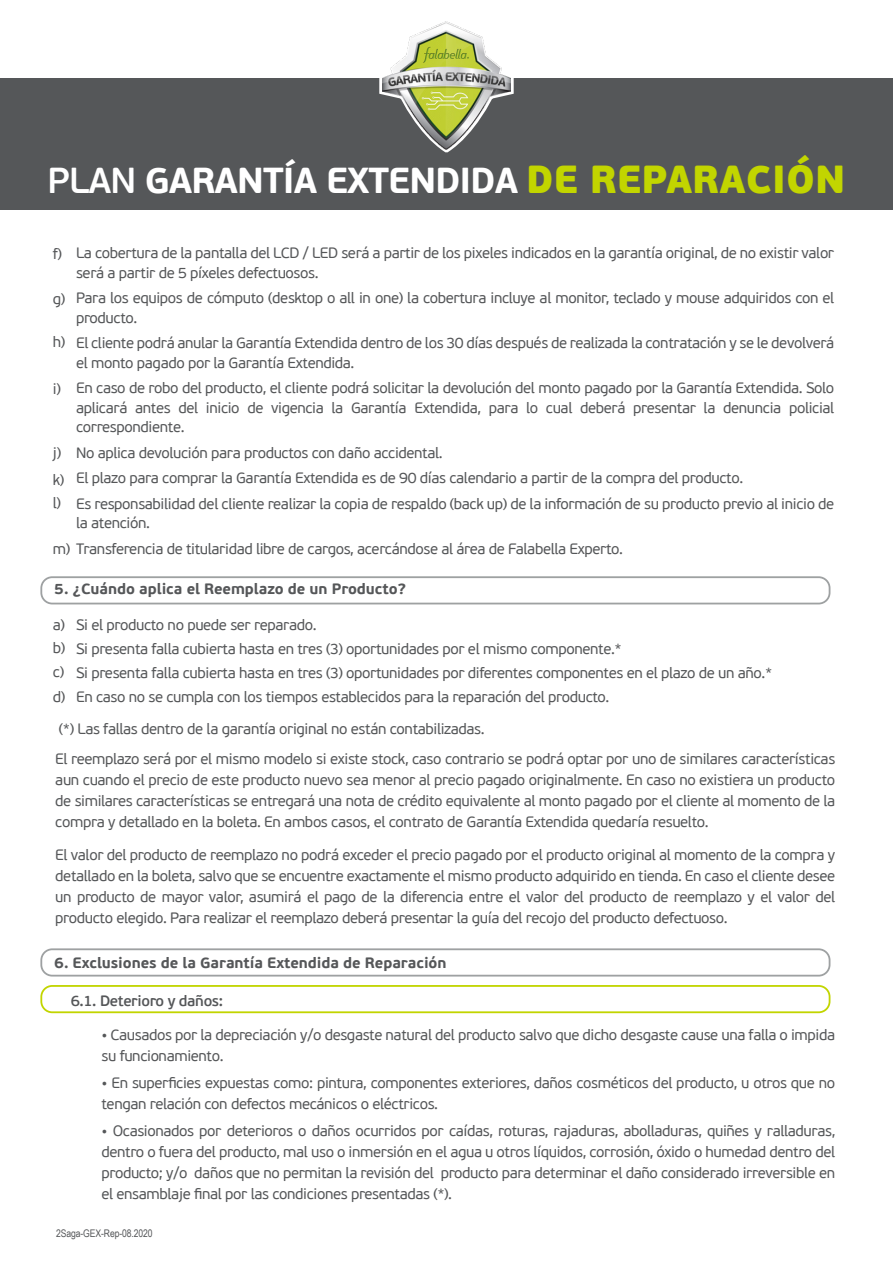
<style>
.page{position:relative;width:893px;height:1263px;background:#fff}
.page>*{position:absolute;margin:0;border:0;box-sizing:border-box;transform-origin:0 0}
.t1{font:700 36px "PF Beau Sans Pro";letter-spacing:-.025em;color:#fff}
.t2{font:15px/21px "PF Beau Sans Pro";letter-spacing:-.025em;color:#555759}
.t3{font:700 15px "PF Beau Sans Pro";letter-spacing:-.005em;color:#555759}
.t4{font:600 15px "PF Beau Sans Pro";letter-spacing:-.025em;color:#555759}
.t5{font:10.5px "Arial Narrow";letter-spacing:-.01em;color:#555759}
.s1{font-weight:600}
.s2{font-weight:900;font-size:39px;color:#c2d500}
</style>
<div class="page">
<div style="left:40px;top:576px;width:790px;height:28px;border:2px solid #9ea1a2;border-radius:11px"></div>
<div style="left:40px;top:948px;width:790px;height:28px;border:2px solid #9ea1a2;border-radius:11px"></div>
<div style="left:0;top:78px;width:893px;height:132px;background:#555759"></div>
<svg style="left:379px;top:77px;width:135px;height:76px"></svg>
<img style="left:383px;top:21px;width:128px;height:128px">
<div style="left:40px;top:985px;width:790px;height:28px;border:2px solid #c2d500;border-radius:11px"></div>
<h1 class="t1" style="left:47px;top:158px;width:800px"><span class="s1">PLAN</span> GARANTÍA EXTENDIDA <span class="s2">DE REPARACIÓN</span></h1>
<p class="t2" style="left:76px;top:244px;width:760px;line-height:19.5px">La cobertura de la pantalla del LCD / LED será a partir de los pixeles indicados en la garantía original, de no existir valor será a partir de 5 píxeles defectuosos.</p>
<p class="t2" style="left:76px;top:289px;width:760px;line-height:19.5px">Para los equipos de cómputo (desktop o all in one) la cobertura incluye al monitor, teclado y mouse adquiridos con el producto.</p>
<p class="t2" style="left:76px;top:334px;width:760px;line-height:19.5px">El cliente podrá anular la Garantía Extendida dentro de los 30 días después de realizada la contratación y se le devolverá el monto pagado por la Garantía Extendida.</p>
<p class="t2" style="left:76px;top:379px;width:760px;line-height:19.5px;text-align:justify">En caso de robo del producto, el cliente podrá solicitar la devolución del monto pagado por la Garantía Extendida. Solo aplicará antes del inicio de vigencia la Garantía Extendida, para lo cual deberá presentar la denuncia policial correspondiente.</p>
<p class="t2" style="left:76px;top:440px;width:760px;line-height:25.5px">No aplica devolución para productos con daño accidental.<br>El plazo para comprar la Garantía Extendida es de 90 días calendario a partir de la compra del producto.<br>Es responsabilidad del cliente realizar la copia de respaldo (back up) de la información de su producto previo al inicio de</p>
<p class="t2" style="left:53px;top:511px;width:572px;line-height:25.5px;text-indent:23px">la atención.<br>m) Transferencia de titularidad libre de cargos, acercándose al área de Falabella Experto.</p>
<p class="t2" style="left:53px;top:244px;width:11px">f)</p>
<p class="t2" style="left:53px;top:288px;width:14px">g)</p>
<p class="t2" style="left:53px;top:332px;width:14px">h)</p>
<p class="t2" style="left:53px;top:379px;width:9px">i)</p>
<p class="t2" style="left:53px;top:440px;width:13px;line-height:26.7px">j) k)</p>
<p class="t2" style="left:53px;top:493px;width:10px">l)</p>
<p class="t3" style="left:54px;top:580px;width:353px">5. ¿Cuándo aplica el Reemplazo de un Producto?</p>
<p class="t2" style="left:53px;top:614px;width:14px;line-height:22.4px">a) b)</p>
<p class="t2" style="left:53px;top:660px;width:14px;line-height:24.8px">c) d)</p>
<p class="t2" style="left:76px;top:613px;width:698px;line-height:24px">Si el producto no puede ser reparado.<br>Si presenta falla cubierta hasta en tres (3) oportunidades por el mismo componente.*<br>Si presenta falla cubierta hasta en tres (3) oportunidades por diferentes componentes en el plazo de un año.* En caso no se cumpla con los tiempos establecidos para la reparación del producto.</p>
<p class="t2" style="left:59px;top:718px;width:427px">(*) Las fallas dentro de la garantía original no están contabilizadas.</p>
<p class="t2" style="left:55px;top:749px;width:781px;text-align:justify">El reemplazo será por el mismo modelo si existe stock, caso contrario se podrá optar por uno de similares características aun cuando el precio de este producto nuevo sea menor al precio pagado originalmente. En caso no existiera un producto de similares características se entregará una nota de crédito equivalente al monto pagado por el cliente al momento de la compra y detallado en la boleta. En ambos casos, el contrato de Garantía Extendida quedaría resuelto.</p>
<p class="t2" style="left:55px;top:845px;width:781px;text-align:justify">El valor del producto de reemplazo no podrá exceder el precio pagado por el producto original al momento de la compra y detallado en la boleta, salvo que se encuentre exactamente el mismo producto adquirido en tienda. En caso el cliente desee un producto de mayor valor, asumirá el pago de la diferencia entre el valor del producto de reemplazo y el valor del producto elegido. Para realizar el reemplazo deberá presentar la guía del recojo del producto defectuoso.</p>
<p class="t3" style="left:54px;top:953px;width:394px">6. Exclusiones de la Garantía Extendida de Reparación</p>
<p class="t4" style="left:71px;top:992px;width:154px">6.1. Deterioro y daños:</p>
<p class="t2" style="left:101px;top:1025px;width:735px">• Causados por la depreciación y/o desgaste natural del producto salvo que dicho desgaste cause una falla o impida su funcionamiento.</p>
<p class="t2" style="left:101px;top:1073px;width:735px">• En superficies expuestas como: pintura, componentes exteriores, daños cosméticos del producto, u otros que no tengan relación con defectos mecánicos o eléctricos.</p>
<p class="t2" style="left:101px;top:1121px;width:735px;text-align:justify">• Ocasionados por deterioros o daños ocurridos por caídas, roturas, rajaduras, abolladuras, quiñes y ralladuras, dentro o fuera del producto, mal uso o inmersión en el agua u otros líquidos, corrosión, óxido o humedad dentro del producto; y/o daños que no permitan la revisión del producto para determinar el daño considerado irreversible en el ensamblaje final por las condiciones presentadas (*).</p>
<p class="t5" style="left:56px;top:1226px;width:98px">2Saga-GEX-Rep-08.2020</p>
</div>
